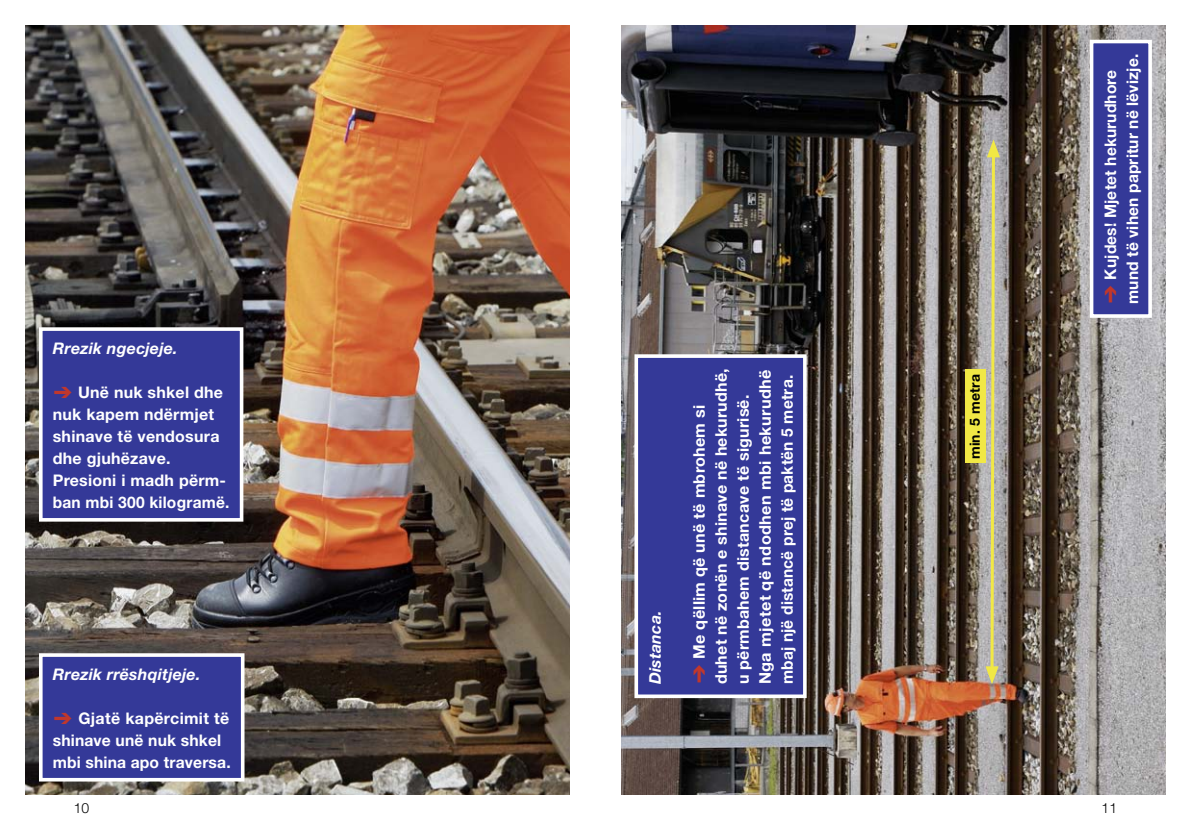
<style>
.page{position:relative;width:1191px;height:840px;background:#fff}
.page>*{position:absolute;margin:0;border:0;box-sizing:border-box;transform-origin:0 0}
._23_crossheading_hel{font:700 16px/22px "Helvetica Neue LT";letter-spacing:.015em;color:#fff}
._23_crossheading_hel-2{font:italic 700 16px "Helvetica Neue LT";letter-spacing:.015em;color:#fff}
._23_crossheading_hel-3{font:700 14px "Helvetica Neue LT";letter-spacing:.015em;color:#000}
.t1{font:300 14px "Helvetica Neue LT";color:#000}
.s1{font-family:"SSB Sonderzeichen 95 Normal";font-weight:400;color:#c0372c}
</style>
<div class="page">
<img style="left:621px;top:26px;width:544px;height:768px">
<img style="left:26px;top:26px;width:544px;height:768px">
<div style="left:636px;top:356px;width:169px;height:340px;background:#343998"></div>
<div style="left:634px;top:354px;width:172px;height:343px;border:4px solid #fff"></div>
<div style="left:1091px;top:41px;width:59px;height:275px;background:#343998"></div>
<div style="left:1089px;top:40px;width:62px;height:277px;border:4px solid #fff"></div>
<div style="left:41px;top:654px;width:202px;height:125px;background:#343998"></div>
<div style="left:39px;top:653px;width:205px;height:128px;border:4px solid #fff"></div>
<div style="left:41px;top:329px;width:201px;height:190px;background:#343998"></div>
<div style="left:39px;top:327px;width:204px;height:194px;border:4px solid #fff"></div>
<svg style="left:985px;top:139px;width:15px;height:545px;background:#c0bd9b"></svg>
<div style="left:964px;top:369px;width:21px;height:93px;background:#f1e845"></div>
<p class="_23_crossheading_hel-2" style="left:53px;top:338px;width:126px">Rrezik ngecjeje.</p>
<p class="_23_crossheading_hel" style="left:53px;top:380px;width:172px"><span class="s1">ä</span> Unë nuk shkel dhe nuk kapem ndërmjet shinave të vendosura dhe gjuhëzave.</p>
<p class="_23_crossheading_hel" style="left:53px;top:468px;width:178px">Presioni i madh përm&shy;ban mbi 300 kilogramë.</p>
<p class="_23_crossheading_hel-2" style="left:53px;top:663px;width:149px">Rrezik rrëshqitjeje.</p>
<p class="_23_crossheading_hel" style="left:53px;top:706px;width:179px"><span class="s1">ä</span> Gjatë kapërcimit të shinave unë nuk shkel mbi shina apo traversa.</p>
<p class="_23_crossheading_hel-2" style="left:645px;top:684px;width:75px;rotate:-90deg">Distanca.</p>
<p class="_23_crossheading_hel" style="left:688px;top:684px;width:317px;rotate:-90deg"><span class="s1">ä</span> Me qëllim që unë të mbrohem si duhet në zonën e shinave në hekurudhë, u përmbahem distancave të sigurisë.<br>Nga mjetet që ndodhen mbi hekurudhë mbaj një distancë prej të paktën 5 metra.</p>
<p class="_23_crossheading_hel-3" style="left:966px;top:459px;width:87px;rotate:-90deg">min. 5 metra</p>
<p class="_23_crossheading_hel" style="left:1099px;top:304px;width:251px;rotate:-90deg"><span class="s1">ä</span> Kujdes! Mjetet hekurudhore mund të vihen papritur në lëvizje.</p>
<p class="t1" style="left:74px;top:798px;width:17px">10</p>
<p class="t1" style="left:1101px;top:798px;width:17px">11</p>
</div>
